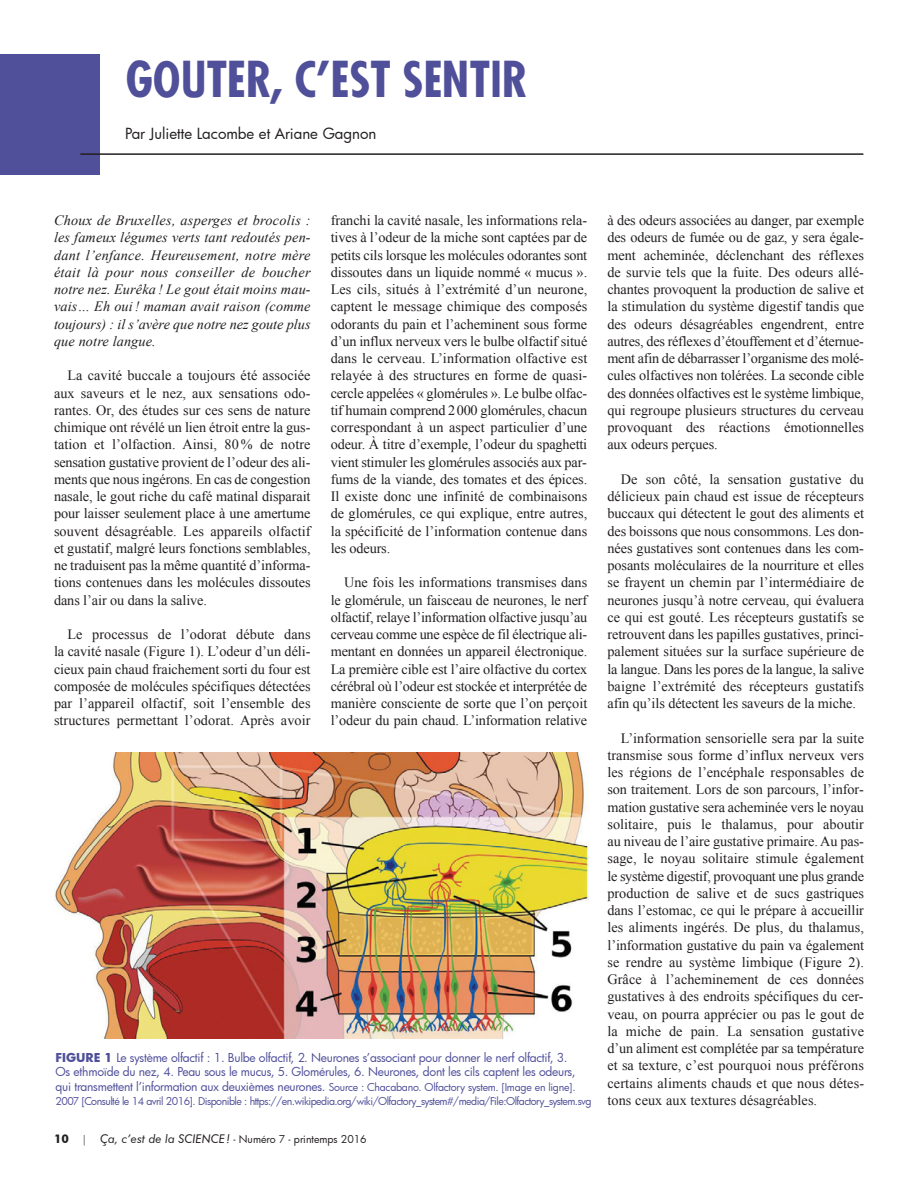
<style>
.page{position:relative;width:918px;height:1188px;background:#fff}
.page>*{position:absolute;margin:0;border:0;box-sizing:border-box;transform-origin:0 0}
.t1{font:700 condensed 48px "Futura";color:#4f4f9a}
.t2{font:15px "Futura";color:#231f20}
.t3{font:14.25px/17.2px "Times New Roman";color:#231f20;text-align:justify}
.t4{font:italic 14.25px/17.2px "Times New Roman";color:#231f20;text-align:justify}
.t5{font:12px/14.2px "Futura";letter-spacing:-.02em;color:#4f4f9a}
.t6{font:10.5px "Futura";letter-spacing:-.045em;color:#4f4f9a}
.t7{font:10.5px "Futura";color:#231f20}
.s1{font-weight:700}
.s2{font-size:10.5px}
.s3{font-family:"Futura BT";font-weight:700;font-size:12px}
.s4{font-family:"Futura BT";font-weight:700;color:#939598}
.s5{font-family:"Futura BT";font-style:italic;font-size:12px}
</style>
<div class="page">
<div style="left:0;top:54px;width:99px;height:121px;background:#4f4f9a"></div>
<hr style="left:80px;top:153px;width:783px;height:2px;background:#231f20">
<img style="left:54px;top:753px;width:534px;height:285px">
<h1 class="t1" style="left:126px;top:60px;width:403px">GOUTER, CÊEST SENTIR</h1>
<p class="t2" style="left:125px;top:123px;width:253px">Par Juliette Lacombe et Ariane Gagnon</p>
<p class="t4" style="left:54px;top:212px;width:258px">Choux de Bruxelles, asperges et brocolis : les fameux légumes verts tant redoutés pen&shy;dant l’enfance. Heureusement, notre mère était là pour nous conseiller de boucher notre nez. Eurêka ! Le gout était moins mau&shy;vais… Eh oui! maman avait raison (comme toujours) : il s’avère que notre nez goute plus que notre langue.</p>
<p class="t3" style="left:54px;top:367px;width:258px;text-indent:14px">La cavité buccale a toujours été associée aux saveurs et le nez, aux sensations odo&shy;rantes. Or, des études sur ces sens de nature chimique ont révélé un lien étroit entre la gus&shy;tation et l’olfaction. Ainsi, 80% de notre sensation gustative provient de l’odeur des ali&shy;ments que nous ingérons. En cas de congestion nasale, le gout riche du café matinal disparait pour laisser seulement place à une amertume souvent désagréable. Les appareils olfactif et gustatif, malgré leurs fonctions semblables, ne traduisent pas la même quantité d’informa&shy;tions contenues dans les molécules dissoutes dans l’air ou dans la salive.</p>
<p class="t3" style="left:54px;top:626px;width:258px;text-indent:14px">Le processus de l’odorat débute dans la cavité nasale (Figure 1). L’odeur d’un déli&shy;cieux pain chaud fraichement sorti du four est composée de molécules spécifiques détectées par l’appareil olfactif, soit l’ensemble des structures permettant l’odorat. Après avoir</p>
<p class="t3" style="left:331px;top:212px;width:258px">franchi la cavité nasale, les informations rela&shy;tives à l’odeur de la miche sont captées par de petits cils lorsque les molécules odorantes sont dissoutes dans un liquide nommé « mucus ».<br>Les cils, situés à l’extrémité d’un neurone, captent le message chimique des composés odorants du pain et l’acheminent sous forme d’un influx nerveux vers le bulbe olfactif situé dans le cerveau. L’information olfactive est relayée à des structures en forme de quasi&shy;cercle appelées « glomérules ». Le bulbe olfac&shy;tif humain comprend 2000 glomérules, chacun correspondant à un aspect particulier d’une odeur. À titre d’exemple, l’odeur du spaghetti vient stimuler les glomérules associés aux par&shy;fums de la viande, des tomates et des épices.<br>Il existe donc une infinité de combinaisons de glomérules, ce qui explique, entre autres, la spécificité de l’information contenue dans les odeurs.</p>
<p class="t3" style="left:331px;top:574px;width:258px;text-indent:14px">Une fois les informations transmises dans le glomérule, un faisceau de neurones, le nerf olfactif, relaye l’information olfactive jusqu’au cerveau comme une espèce de fil électrique ali&shy;mentant en données un appareil électronique.<br>La première cible est l’aire olfactive du cortex cérébral où l’odeur est stockée et interprétée de manière consciente de sorte que l’on perçoit l’odeur du pain chaud. L’information relative</p>
<p class="t5" style="left:56px;top:1050px;width:522px"><span class="s1">FIGURE 1</span> Le système olfactif : 1. Bulbe olfactif, 2. Neurones s’associant pour donner le nerf olfactif, 3.<br>Os ethmoïde du nez, 4. Peau sous le mucus, 5. Glomérules, 6. Neurones, dont les cils captent les odeurs, qui transmettent l’information aux deuxièmes neurones. <span class="s2">Source : Chacabano. Olfactory system. [Image en ligne].</span></p>
<p class="t6" style="left:56px;top:1094px;width:537px">2007 [Consulté le 14 avril 2016]. Disponible : https://en.wikipedia.org/wiki/Olfactory_system#/media/File:Olfactory_system.svg</p>
<p class="t7" style="left:54px;top:1132px;width:314px"><span class="s3">10</span> <span class="s4">|</span> <span class="s5">Ça, c’est de la SCIENCE !</span> - Numéro 7 - printemps 2016</p>
<p class="t3" style="left:607px;top:212px;width:258px">à des odeurs associées au danger, par exemple des odeurs de fumée ou de gaz, y sera égale&shy;ment acheminée, déclenchant des réflexes de survie tels que la fuite. Des odeurs allé&shy;chantes provoquent la production de salive et la stimulation du système digestif tandis que des odeurs désagréables engendrent, entre autres, des réflexes d’étouffement et d’éternue&shy;ment afin de débarrasser l’organisme des molé&shy;cules olfactives non tolérées. La seconde cible des données olfactives est le système limbique, qui regroupe plusieurs structures du cerveau provoquant des réactions émotionnelles aux odeurs perçues.</p>
<p class="t3" style="left:607px;top:470px;width:258px;text-indent:14px">De son côté, la sensation gustative du délicieux pain chaud est issue de récepteurs buccaux qui détectent le gout des aliments et des boissons que nous consommons. Les don&shy;nées gustatives sont contenues dans les com&shy;posants moléculaires de la nourriture et elles se frayent un chemin par l’intermédiaire de neurones jusqu’à notre cerveau, qui évaluera ce qui est gouté. Les récepteurs gustatifs se retrouvent dans les papilles gustatives, princi&shy;palement situées sur la surface supérieure de la langue. Dans les pores de la langue, la salive baigne l’extrémité des récepteurs gustatifs afin qu’ils détectent les saveurs de la miche.</p>
<p class="t3" style="left:607px;top:729px;width:258px;text-indent:14px">L’information sensorielle sera par la suite transmise sous forme d’influx nerveux vers les régions de l’encéphale responsables de son traitement. Lors de son parcours, l’infor&shy;mation gustative sera acheminée vers le noyau solitaire, puis le thalamus, pour aboutir au niveau de l’aire gustative primaire. Au pas&shy;sage, le noyau solitaire stimule également le système digestif, provoquant une plus grande production de salive et de sucs gastriques dans l’estomac, ce qui le prépare à accueillir les aliments ingérés. De plus, du thalamus, l’information gustative du pain va également se rendre au système limbique (Figure 2).<br>Grâce à l’acheminement de ces données gustatives à des endroits spécifiques du cer&shy;veau, on pourra apprécier ou pas le gout de la miche de pain. La sensation gustative d’un aliment est complétée par sa température et sa texture, c’est pourquoi nous préférons certains aliments chauds et que nous détes&shy;tons ceux aux textures désagréables.</p>
</div>
